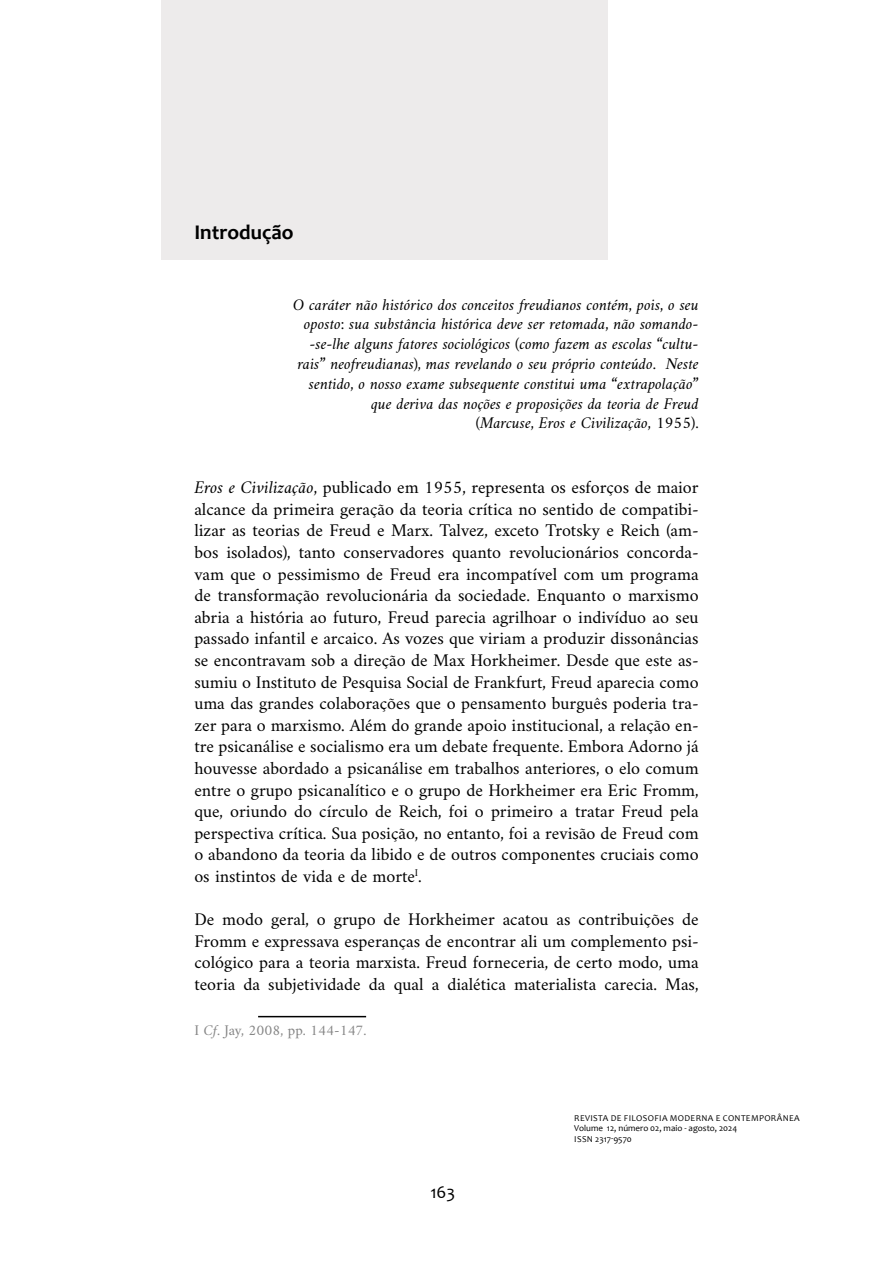
<style>
.page{position:relative;width:893px;height:1263px;background:#fff}
.page>*{position:absolute;margin:0;border:0;box-sizing:border-box;transform-origin:0 0}
.t1{font:700 21px "Candara";color:#000}
.t2{font:18px/21.6px "Amiri";color:#000;text-align:justify}
.t3{font:18px "Candara";color:#000}
.t4{font:italic 16.5px/19.8px "Amiri";color:#000;text-align:right}
.t5{font:15px "Amiri";color:#858585}
.t6{font:9px/10.8px "Candara";letter-spacing:.04em;color:#000}
.s1{font-style:italic}
</style>
<div class="page">
<div style="left:162px;top:0;width:446px;height:259px;background:#edebeb"></div>
<hr style="left:258px;top:1016px;width:108px;height:1px;background:#000">
<p class="t1" style="left:194px;top:219px;width:101px">Introdução</p>
<p class="t4" style="left:293px;top:294px;width:407px">O caráter não histórico dos conceitos freudianos contém, pois, o seu oposto: sua substância histórica deve ser retomada, não somando--se-lhe alguns fatores sociológicos (como fazem as escolas “cultu&shy;rais” neofreudianas), mas revelando o seu próprio conteúdo. Neste sentido, o nosso exame subsequente constitui uma “extrapolação” que deriva das noções e proposições da teoria de Freud<br>(Marcuse, Eros e Civilização, 1955).</p>
<p class="t2" style="left:194px;top:476px;width:506px"><span class="s1">Eros e Civilização</span>, publicado em 1955, representa os esforços de maior alcance da primeira geração da teoria crítica no sentido de compatibi&shy;lizar as teorias de Freud e Marx. Talvez, exceto Trotsky e Reich (am&shy;bos isolados), tanto conservadores quanto revolucionários concorda&shy;vam que o pessimismo de Freud era incompatível com um programa de transformação revolucionária da sociedade. Enquanto o marxismo abria a história ao futuro, Freud parecia agrilhoar o indivíduo ao seu passado infantil e arcaico. As vozes que viriam a produzir dissonâncias se encontravam sob a direção de Max Horkheimer. Desde que este as&shy;sumiu o Instituto de Pesquisa Social de Frankfurt, Freud aparecia como uma das grandes colaborações que o pensamento burguês poderia tra&shy;zer para o marxismo. Além do grande apoio institucional, a relação en&shy;tre psicanálise e socialismo era um debate frequente. Embora Adorno já houvesse abordado a psicanálise em trabalhos anteriores, o elo comum entre o grupo psicanalítico e o grupo de Horkheimer era Eric Fromm, que, oriundo do círculo de Reich, foi o primeiro a tratar Freud pela perspectiva crítica. Sua posição, no entanto, foi a revisão de Freud com o abandono da teoria da libido e de outros componentes cruciais como os instintos de vida e de morte<sup>I</sup>.</p>
<p class="t2" style="left:194px;top:908px;width:506px">De modo geral, o grupo de Horkheimer acatou as contribuições de Fromm e expressava esperanças de encontrar ali um complemento psi&shy;cológico para a teoria marxista. Freud forneceria, de certo modo, uma teoria da subjetividade da qual a dialética materialista carecia. Mas,</p>
<p class="t5" style="left:194px;top:1021px;width:174px">I <span class="s1">Cf</span>. Jay, 2008, pp. 144-147.</p>
<p class="t3" style="left:430px;top:1181px;width:26px">163</p>
<p class="t6" style="left:574px;top:1112px;width:227px">REVISTA DE FILOSOFIA MODERNA E CONTEMPORÂNEA<br>Volume 12, número 02, maio - agosto, 2024<br>ISSN 2317-9570</p>
</div>
